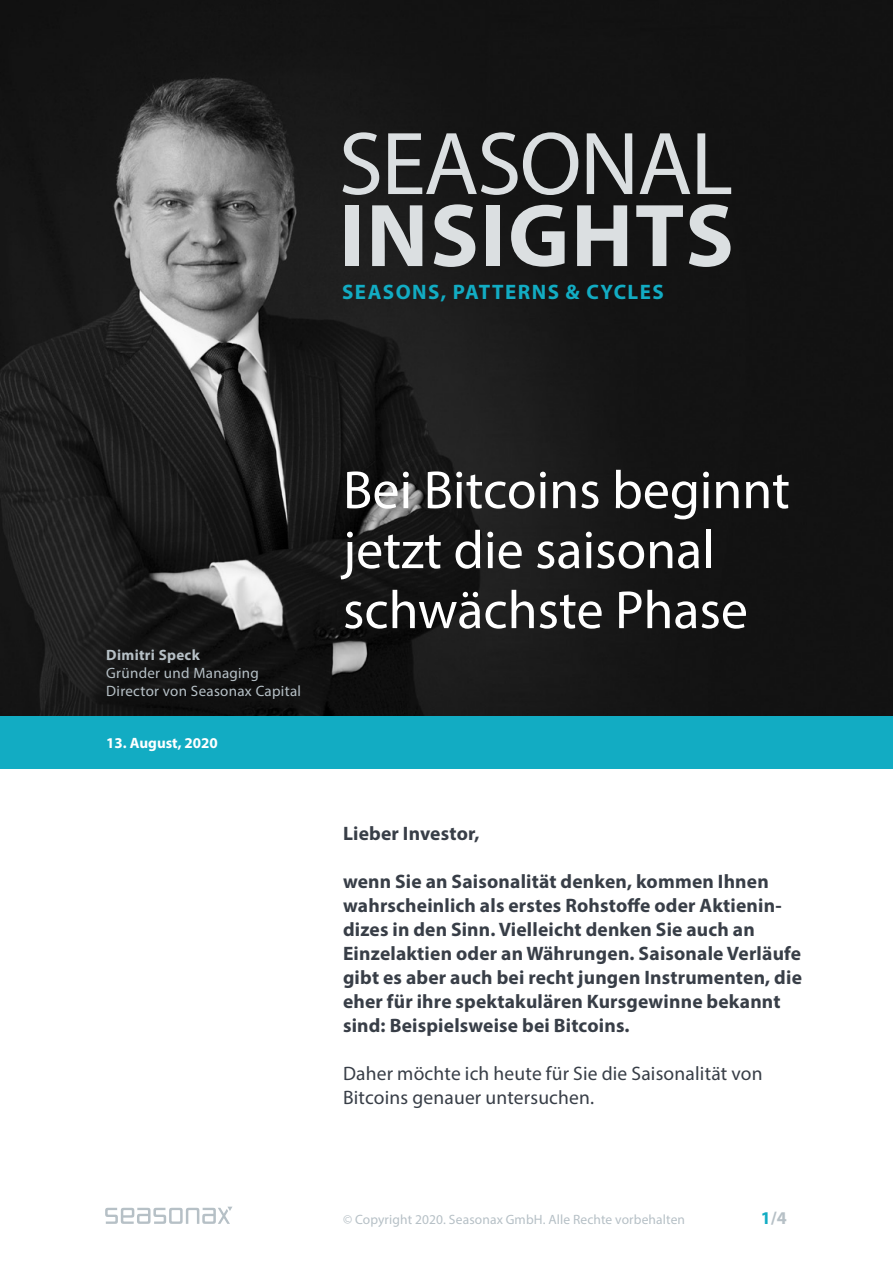
<style>
.page{position:relative;width:893px;height:1263px;background:#fff}
.page>*{position:absolute;margin:0;border:0;box-sizing:border-box;transform-origin:0 0}
.t1{font:90px "Myriad Pro";letter-spacing:-.02em;color:#dbdfe1}
.t2{font:700 90px "Myriad Pro";letter-spacing:.02em;color:#dbdfe1}
.t3{font:54px/60px "Myriad Pro";color:#fff}
.t4{font:700 21px "Myriad Pro";letter-spacing:.07em;color:#12acc3}
.t5{font:700 19.5px/24px "Myriad Pro";letter-spacing:.01em;color:#383e47}
.t6{font:19.5px/24px "Myriad Pro";letter-spacing:.01em;color:#383e47}
.t7{font:700 18px "Myriad Pro";color:#b6c0c6}
.t8{font:15px/18px "Myriad Pro";letter-spacing:.02em;color:#b6c0c6}
.t9{font:700 15px "Myriad Pro";color:#fff}
.t10{font:700 15px "Myriad Pro";letter-spacing:.02em;color:#b6c0c6}
.t11{font:13.5px "Myriad Pro";letter-spacing:.01em;color:#b6c0c6}
.s1{color:#12acc3}
</style>
<div class="page">
<svg style="left:105px;top:1206px;width:127px;height:18px"></svg>
<img style="left:0;top:0;width:893px;height:716px">
<div style="left:0;top:716px;width:893px;height:52px;background:#12acc3"></div>
<h1 class="t1" style="left:339px;top:108px;width:396px">SEASONAL</h1>
<h1 class="t2" style="left:339px;top:177px;width:397px">INSIGHTS</h1>
<p class="t4" style="left:342px;top:279px;width:323px">SEASONS, PATTERNS &amp; CYCLES</p>
<p class="t10" style="left:106px;top:645px;width:95px">Dimitri Speck</p>
<p class="t8" style="left:106px;top:664px;width:196px">Gründer und Managing<br>Director von Seasonax Capital</p>
<p class="t9" style="left:106px;top:733px;width:113px">13. August, 2020</p>
<h2 class="t3" style="left:343px;top:459px;width:448px">Bei Bitcoins beginnt jetzt die saisonal schwächste Phase</h2>
<p class="t5" style="left:343px;top:821px;width:138px">Lieber Investor,</p>
<p class="t5" style="left:343px;top:869px;width:460px">wenn Sie an Saisonalität denken, kommen Ihnen wahrscheinlich als erstes Rohstoffe oder Aktienin&shy;dizes in den Sinn. Vielleicht denken Sie auch an Einzelaktien oder an Währungen. Saisonale Verläufe gibt es aber auch bei recht jungen Instrumenten, die eher für ihre spektakulären Kursgewinne bekannt sind: Beispielsweise bei Bitcoins.</p>
<p class="t6" style="left:343px;top:1061px;width:421px">Daher möchte ich heute für Sie die Saisonalität von<br>Bitcoins genauer untersuchen.</p>
<p class="t11" style="left:343px;top:1211px;width:344px">© Copyright 2020. Seasonax GmbH. Alle Rechte vorbehalten</p>
<p class="t7" style="left:761px;top:1206px;width:27px"><span class="s1">1</span>/4</p>
</div>
